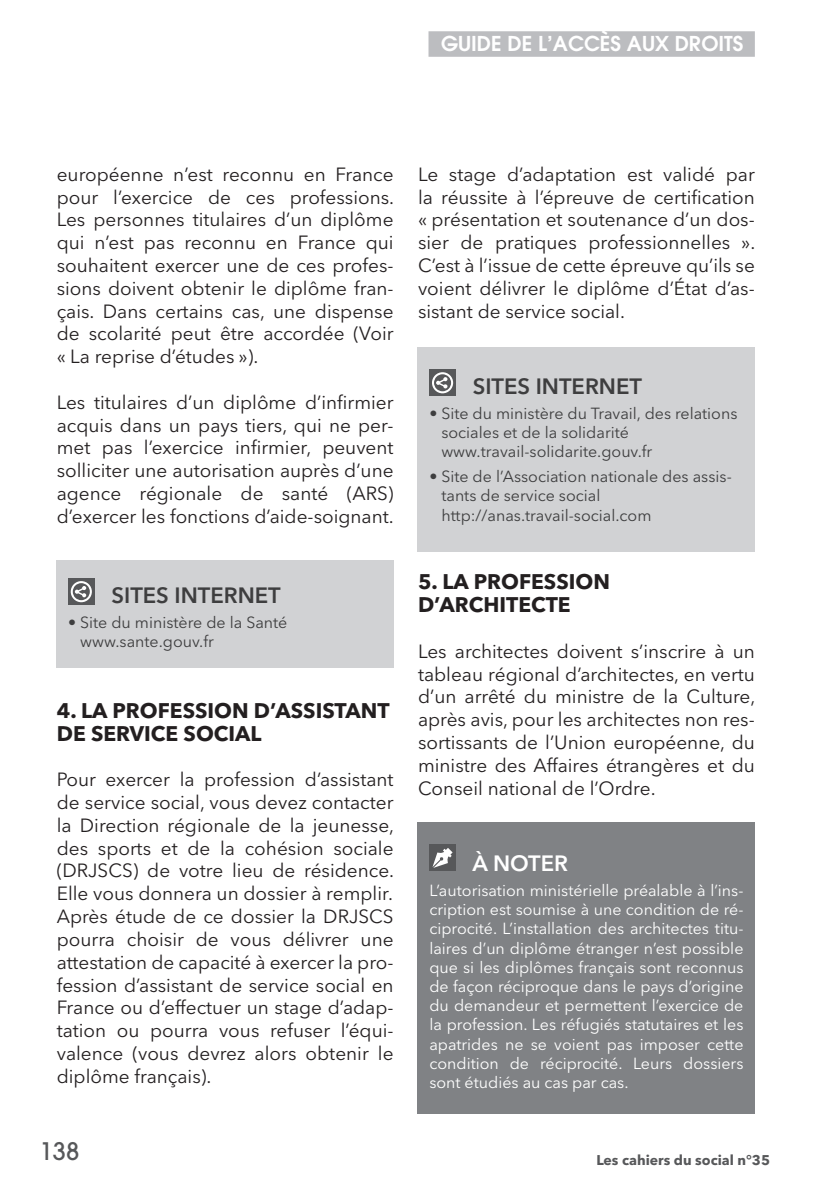
<style>
.page{position:relative;width:840px;height:1191px;background:#fff}
.page>*{position:absolute;margin:0;border:0;box-sizing:border-box;transform-origin:0 0}
.t1{font:500 24px "ITC Avant Garde Pro";color:#57585a}
.t2{font:600 22px "Avenir Next LT Pro";color:#3e3e3f}
.t3{font:600 22px "Avenir Next LT Pro";color:#fff}
.t4{font:700 21px/23px "Avenir Next LT Pro";color:#231f20}
.t5{font:600 20.4px "ITC Avant Garde Pro";color:#fff}
.t6{font:19px/22.8px "Avenir Next LT Pro";color:#231f20;text-align:justify}
.t7{font:16px/19.2px "Avenir Next LT Pro";color:#fff;text-align:justify}
.t8{font:16px/19.2px "Avenir Next LT Pro";color:#3e3e3f}
.t9{font:700 14px "Avenir Next LT Pro";color:#57585a}
</style>
<div class="page">
<div style="left:428px;top:31px;width:326px;height:26px;background:#bcbdc0"></div>
<div style="left:417px;top:821px;width:337px;height:292px;background:#808285"></div>
<div style="left:57px;top:560px;width:336px;height:108px;background:#d1d2d4"></div>
<div style="left:417px;top:348px;width:337px;height:204px;background:#d1d2d4"></div>
<div style="left:68px;top:578px;width:26px;height:27px;background:#57585a"></div>
<svg style="left:71px;top:581px;width:21px;height:21px"></svg>
<div style="left:429px;top:369px;width:26px;height:27px;background:#57585a"></div>
<svg style="left:432px;top:372px;width:21px;height:21px"></svg>
<div style="left:429px;top:844px;width:26px;height:27px;background:#57585a"></div>
<svg style="left:432px;top:848px;width:20px;height:20px"></svg>
<p class="t5" style="left:441px;top:30px;width:304px">GUIDE DE L’ACCÈS AUX DROITS</p>
<p class="t6" style="left:57px;top:163px;width:339px">européenne n’est reconnu en France pour l’exercice de ces professions.<br>Les personnes titulaires d’un diplôme qui n’est pas reconnu en France qui souhaitent exercer une de ces profes&shy;sions doivent obtenir le diplôme fran&shy;çais. Dans certains cas, une dispense de scolarité peut être accordée (Voir « La reprise d’études »).</p>
<p class="t6" style="left:57px;top:391px;width:338px">Les titulaires d’un diplôme d’infirmier acquis dans un pays tiers, qui ne per&shy;met pas l’exercice infirmier, peuvent solliciter une autorisation auprès d’une agence régionale de santé (ARS) d’exercer les fonctions d’aide-soignant.</p>
<p class="t2" style="left:111px;top:582px;width:171px">SITES INTERNET</p>
<p class="t8" style="left:80px;top:612px;width:209px;text-indent:-12px">• Site du ministère de la Santé www.sante.gouv.fr</p>
<p class="t4" style="left:57px;top:698px;width:334px">4. LA PROFESSION D’ASSISTANT<br>DE SERVICE SOCIAL</p>
<p class="t6" style="left:57px;top:768px;width:339px">Pour exercer la profession d’assistant de service social, vous devez contacter la Direction régionale de la jeunesse, des sports et de la cohésion sociale (DRJSCS) de votre lieu de résidence.<br>Elle vous donnera un dossier à remplir.<br>Après étude de ce dossier la DRJSCS pourra choisir de vous délivrer une attestation de capacité à exercer la pro&shy;fession d’assistant de service social en France ou d’effectuer un stage d’adap&shy;tation ou pourra vous refuser l’équi&shy;valence (vous devrez alors obtenir le diplôme français).</p>
<p class="t1" style="left:40px;top:1136px;width:41px">138</p>
<p class="t6" style="left:418px;top:163px;width:339px">Le stage d’adaptation est validé par la réussite à l’épreuve de certification « présentation et soutenance d’un dos&shy;sier de pratiques professionnelles ».<br>C’est à l’issue de cette épreuve qu’ils se voient délivrer le diplôme d’État d’as&shy;sistant de service social.</p>
<p class="t2" style="left:472px;top:373px;width:171px">SITES INTERNET</p>
<p class="t8" style="left:441px;top:404px;width:297px;text-indent:-12px">• Site du ministère du Travail, des relations sociales et de la solidarité www.travail-solidarite.gouv.fr</p>
<p class="t8" style="left:441px;top:467px;width:292px;text-indent:-12px">• Site de l’Association nationale des assis&shy;tants de service social http://anas.travail-social.com</p>
<p class="t4" style="left:418px;top:570px;width:193px">5. LA PROFESSION<br>D’ARCHITECTE</p>
<p class="t6" style="left:418px;top:640px;width:339px">Les architectes doivent s’inscrire à un tableau régional d’architectes, en vertu d’un arrêté du ministre de la Culture, après avis, pour les architectes non res&shy;sortissants de l’Union européenne, du ministre des Affaires étrangères et du Conseil national de l’Ordre.</p>
<p class="t3" style="left:472px;top:850px;width:97px">À NOTER</p>
<p class="t7" style="left:429px;top:880px;width:315px">L’autorisation ministérielle préalable à l’ins&shy;cription est soumise à une condition de ré&shy;ciprocité. L’installation des architectes titu&shy;laires d’un diplôme étranger n’est possible que si les diplômes français sont reconnus de façon réciproque dans le pays d’origine du demandeur et permettent l’exercice de la profession. Les réfugiés statutaires et les apatrides ne se voient pas imposer cette condition de réciprocité. Leurs dossiers sont étudiés au cas par cas.</p>
<p class="t9" style="left:596px;top:1151px;width:175px">Les cahiers du social n°35</p>
</div>
